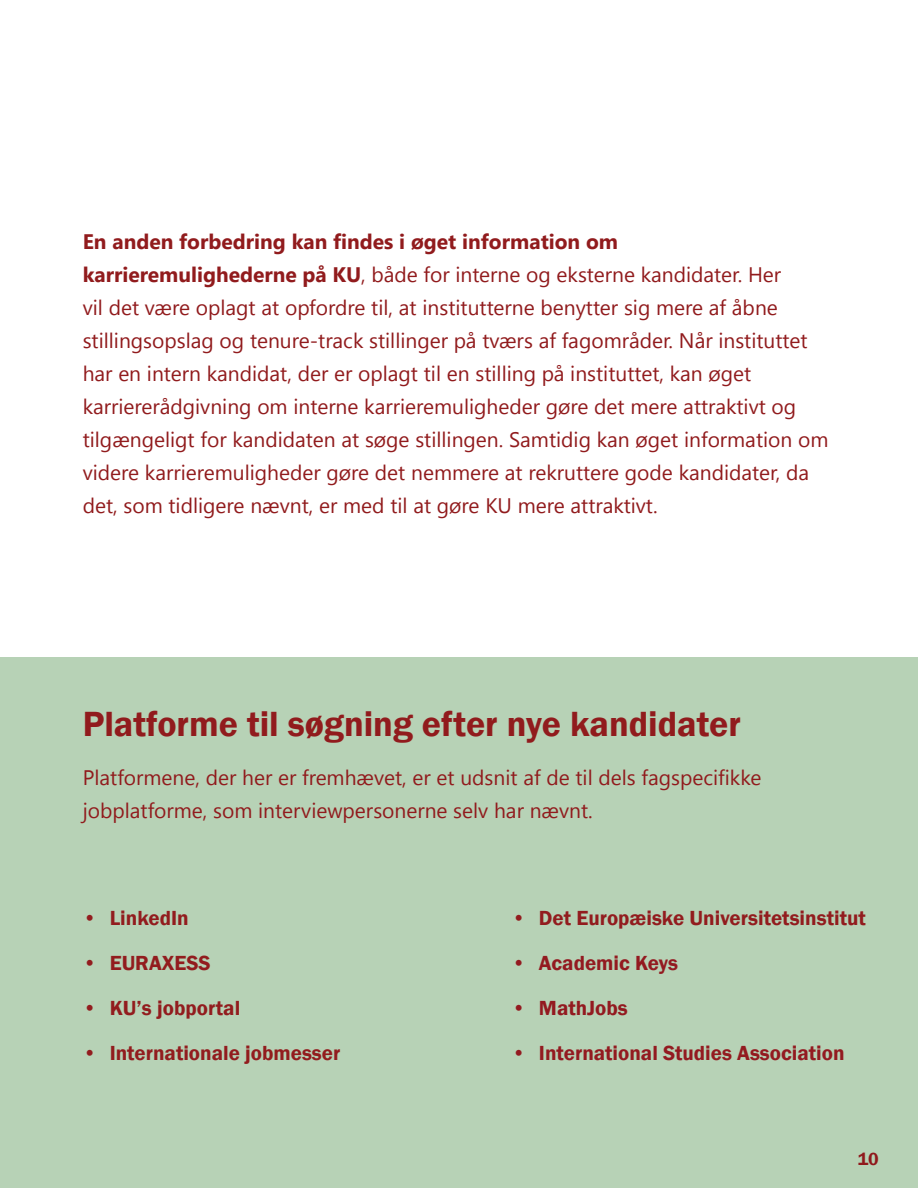
<style>
.page{position:relative;width:918px;height:1188px;background:#fff}
.page>*{position:absolute;margin:0;border:0;box-sizing:border-box;transform-origin:0 0}
.t1{font:600 36px "Franklin Gothic";color:#911b1d}
.t2{font:21px/33px "Nirmala UI";color:#911b1d}
.t3{font:600 21px "Franklin Gothic";color:#921c1e}
.t4{font:600 21px "Franklin Gothic";color:#931a20}
.t5{font:600 18px "Franklin Gothic";color:#90191c}
.s1{font-weight:700}
</style>
<div class="page">
<div style="left:0;top:658px;width:918px;height:530px;background:#b7d2b6"></div>
<p class="t2" style="left:83px;top:223px;width:747px"><span class="s1">En anden forbedring kan findes i øget information om karrieremulighederne på KU</span>, både for interne og eksterne kandidater. Her<br>vil det være oplagt at opfordre til, at institutterne benytter sig mere af åbne stillingsopslag og tenure-track stillinger på tværs af fagområder. Når instituttet har en intern kandidat, der er oplagt til en stilling på instituttet, kan øget karriererådgivning om interne karrieremuligheder gøre det mere attraktivt og tilgængeligt for kandidaten at søge stillingen. Samtidig kan øget information om videre karrieremuligheder gøre det nemmere at rekruttere gode kandidater, da det, som tidligere nævnt, er med til at gøre KU mere attraktivt.</p>
<h1 class="t1" style="left:83px;top:702px;width:660px">Platforme til søgning efter nye kandidater</h1>
<p class="t2" style="left:83px;top:760px;width:680px">Platformene, der her er fremhævet, er et udsnit af de til dels fagspecifikke jobplatforme, som interviewpersonerne selv har nævnt.</p>
<p class="t3" style="left:83px;top:905px;width:108px">• LinkedIn</p>
<p class="t3" style="left:83px;top:950px;width:130px">• EURAXESS</p>
<p class="t3" style="left:83px;top:995px;width:159px">• KU’s jobportal</p>
<p class="t3" style="left:83px;top:1040px;width:259px">• Internationale jobmesser</p>
<p class="t3" style="left:512px;top:905px;width:356px">• Det Europæiske Universitetsinstitut</p>
<p class="t4" style="left:512px;top:950px;width:168px">• Academic Keys</p>
<p class="t4" style="left:512px;top:995px;width:117px">• MathJobs</p>
<p class="t4" style="left:512px;top:1040px;width:334px">• International Studies Association</p>
<p class="t5" style="left:858px;top:1148px;width:22px">10</p>
</div>
